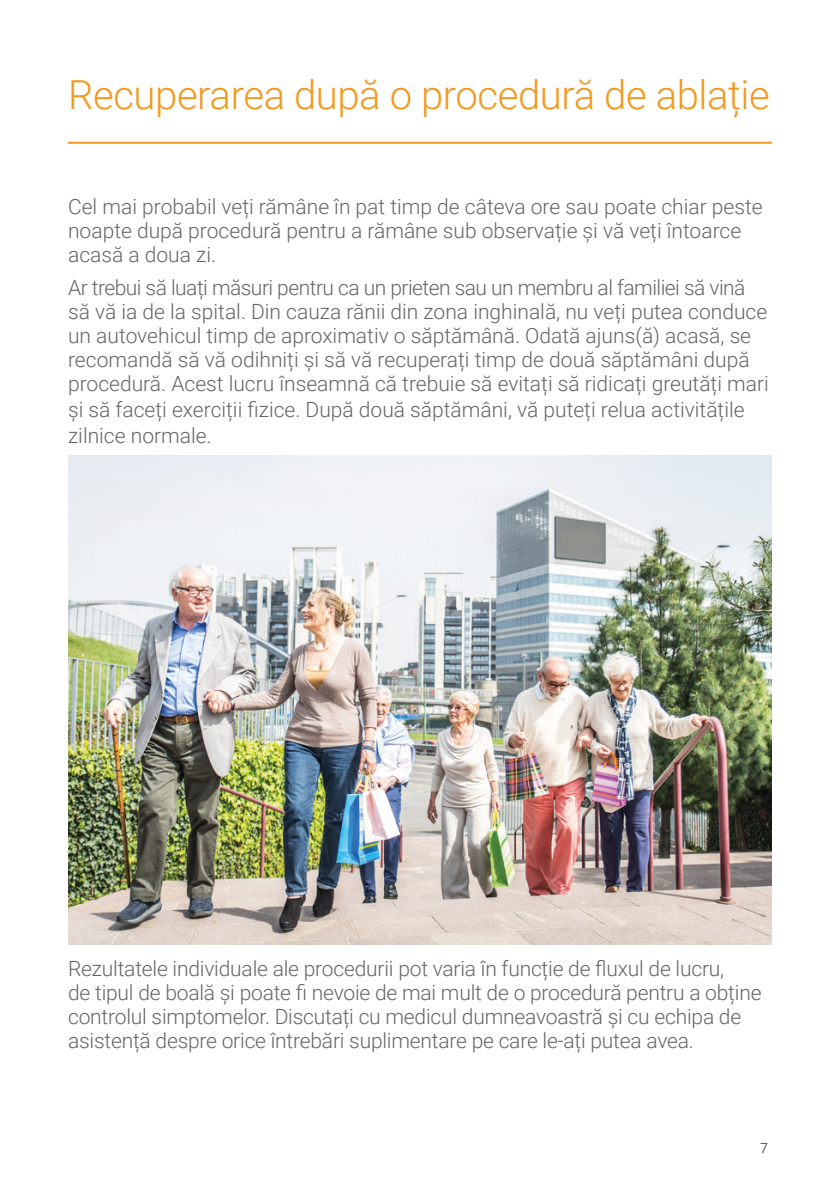
<style>
.page{position:relative;width:840px;height:1191px;background:#fff}
.page>*{position:absolute;margin:0;border:0;box-sizing:border-box;transform-origin:0 0}
.Chapter_Header{font:300 40px "Roboto";letter-spacing:-.01em;color:#f3991f}
.Body{font:300 21px/24px "Roboto";color:#646568}
.t1{font:14px "Roboto";color:#646568}
</style>
<div class="page">
<img style="left:68px;top:455px;width:703px;height:489px">
<hr style="left:68px;top:142px;width:703px;height:2px;background:#f3991f">
<p class="Chapter_Header" style="left:68px;top:67px;width:703px">Recuperarea după o procedură de ablație</p>
<p class="Body" style="left:68px;top:194px;width:695px">Cel mai probabil veți rămâne în pat timp de câteva ore sau poate chiar peste noapte după procedură pentru a rămâne sub observație și vă veți întoarce acasă a doua zi.</p>
<p class="Body" style="left:68px;top:274px;width:702px">Ar trebui să luați măsuri pentru ca un prieten sau un membru al familiei să vină să vă ia de la spital. Din cauza rănii din zona inghinală, nu veți putea conduce un autovehicul timp de aproximativ o săptămână. Odată ajuns(ă) acasă, se recomandă să vă odihniți și să vă recuperați timp de două săptămâni după procedură. Acest lucru înseamnă că trebuie să evitați să ridicați greutăți mari</p>
<p class="Body" style="left:68px;top:395px;width:677px;line-height:26px">și să faceți exerciții fizice. După două săptămâni, vă puteți relua activitățile zilnice normale.</p>
<p class="Body" style="left:68px;top:956px;width:694px">Rezultatele individuale ale procedurii pot varia în funcție de fluxul de lucru,<br>de tipul de boală și poate fi nevoie de mai mult de o procedură pentru a obține controlul simptomelor. Discutați cu medicul dumneavoastră și cu echipa de asistență despre orice întrebări suplimentare pe care le-ați putea avea.</p>
<p class="t1" style="left:759px;top:1138px;width:9px">7</p>
</div>
